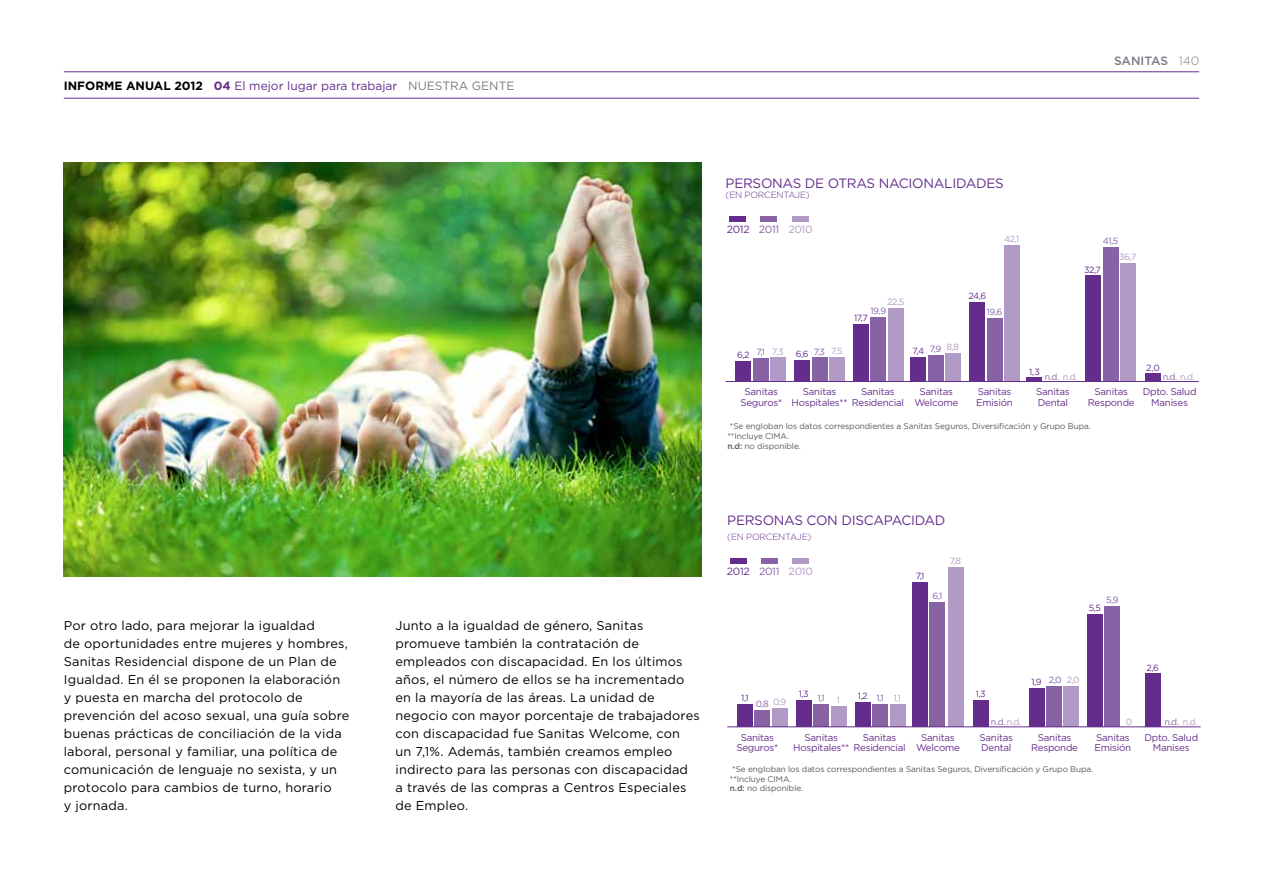
<style>
.page{position:relative;width:1263px;height:893px;background:#fff}
.page>*{position:absolute;margin:0;border:0;box-sizing:border-box;transform-origin:0 0}
.t1{font:13.5px "Gotham";color:#652d8b}
.t2{font:12.75px/18px "Gotham";letter-spacing:.015em;color:#000}
.t3{font:12px "Gotham";color:#652d8b}
.t4{font:700 12px "Gotham";color:#000}
.t5{font:500 12px "Gotham";letter-spacing:-.005em;color:#797c82}
.t6{font:10.5px "Gotham";letter-spacing:-.025em;color:#652d8b}
.t7{font:9.75px/10.5px "Gotham";letter-spacing:-.025em;color:#652d8b;text-align:center}
.t8{font:9px "Gotham";color:#8763a5}
.t9{font:9px "Gotham";color:#652d8b}
.t10{font:300 9px "Gotham";letter-spacing:-.02em;color:#652d8b}
.t11{font:9px "Gotham";color:#b19ac5}
.t12{font:8.25px/9.8px "Gotham";letter-spacing:-.01em;color:#58595b}
.s1{font-weight:700;color:#000}
.s2{font-weight:700}
.s3{color:#797c82}
.s4{font-weight:300}
.s5{color:#8763a5}
.s6{color:#b19ac5}
.s7{font-weight:500}
</style>
<div class="page">
<hr style="left:64px;top:72px;width:1135px;height:1px;background:#652d8b">
<hr style="left:64px;top:98px;width:1135px;height:1px;background:#652d8b">
<img style="left:64px;top:162px;width:638px;height:414px">
<div style="left:736px;top:361px;width:15px;height:20px;background:#652d8b"></div>
<div style="left:753px;top:358px;width:15px;height:23px;background:#8763a5"></div>
<div style="left:770px;top:358px;width:15px;height:23px;background:#b19ac5"></div>
<div style="left:795px;top:360px;width:15px;height:21px;background:#652d8b"></div>
<div style="left:812px;top:358px;width:15px;height:23px;background:#8763a5"></div>
<div style="left:829px;top:357px;width:15px;height:24px;background:#b19ac5"></div>
<div style="left:853px;top:324px;width:16px;height:57px;background:#652d8b"></div>
<div style="left:871px;top:317px;width:15px;height:64px;background:#8763a5"></div>
<div style="left:888px;top:308px;width:15px;height:73px;background:#b19ac5"></div>
<div style="left:928px;top:355px;width:15px;height:26px;background:#8763a5"></div>
<div style="left:945px;top:353px;width:15px;height:28px;background:#b19ac5"></div>
<div style="left:987px;top:318px;width:15px;height:63px;background:#8763a5"></div>
<div style="left:1004px;top:245px;width:15px;height:136px;background:#b19ac5"></div>
<div style="left:1103px;top:247px;width:15px;height:134px;background:#8763a5"></div>
<div style="left:1120px;top:263px;width:15px;height:118px;background:#b19ac5"></div>
<hr style="left:726px;top:381px;width:473px;height:1px;background:#652d8b">
<div style="left:911px;top:357px;width:15px;height:25px;background:#652d8b"></div>
<div style="left:970px;top:302px;width:15px;height:79px;background:#652d8b"></div>
<div style="left:1086px;top:276px;width:15px;height:105px;background:#652d8b"></div>
<hr style="left:1027px;top:377px;width:15px;height:4px;background:#652d8b">
<div style="left:737px;top:704px;width:16px;height:23px;background:#652d8b"></div>
<div style="left:755px;top:710px;width:15px;height:17px;background:#8763a5"></div>
<div style="left:772px;top:708px;width:15px;height:19px;background:#b19ac5"></div>
<div style="left:796px;top:700px;width:15px;height:27px;background:#652d8b"></div>
<div style="left:814px;top:704px;width:15px;height:23px;background:#8763a5"></div>
<div style="left:831px;top:706px;width:15px;height:21px;background:#b19ac5"></div>
<div style="left:855px;top:702px;width:15px;height:25px;background:#652d8b"></div>
<div style="left:872px;top:704px;width:16px;height:23px;background:#8763a5"></div>
<div style="left:890px;top:704px;width:15px;height:23px;background:#b19ac5"></div>
<div style="left:912px;top:582px;width:16px;height:145px;background:#652d8b"></div>
<div style="left:930px;top:602px;width:15px;height:125px;background:#8763a5"></div>
<div style="left:948px;top:567px;width:15px;height:160px;background:#b19ac5"></div>
<div style="left:1029px;top:688px;width:15px;height:39px;background:#652d8b"></div>
<div style="left:973px;top:700px;width:15px;height:27px;background:#652d8b"></div>
<div style="left:1046px;top:686px;width:15px;height:41px;background:#8763a5"></div>
<div style="left:1064px;top:686px;width:15px;height:41px;background:#b19ac5"></div>
<div style="left:1087px;top:614px;width:15px;height:113px;background:#652d8b"></div>
<div style="left:1145px;top:674px;width:15px;height:53px;background:#652d8b"></div>
<div style="left:1105px;top:606px;width:15px;height:121px;background:#8763a5"></div>
<hr style="left:727px;top:726px;width:473px;height:1px;background:#652d8b">
<div style="left:792px;top:216px;width:17px;height:6px;background:#b19ac5"></div>
<div style="left:761px;top:216px;width:16px;height:6px;background:#8763a5"></div>
<div style="left:730px;top:216px;width:16px;height:6px;background:#652d8b"></div>
<div style="left:793px;top:558px;width:16px;height:6px;background:#b19ac5"></div>
<div style="left:761px;top:558px;width:16px;height:6px;background:#8763a5"></div>
<div style="left:730px;top:558px;width:16px;height:6px;background:#652d8b"></div>
<div style="left:1145px;top:373px;width:15px;height:8px;background:#652d8b"></div>
<p class="t4" style="left:64px;top:78px;width:32px">INFORME</p>
<p class="t4" style="left:126px;top:78px;width:29px">ANUAL</p>
<p class="t3" style="left:174px;top:78px;width:342px"><span class="s1">2012</span> <span class="s2">04</span> El mejor lugar para trabajar <span class="s3">NUESTRA GENTE</span></p>
<p class="t5" style="left:1114px;top:53px;width:87px">SANITAS <span class="s4">140</span></p>
<p class="t2" style="left:64px;top:616px;width:287px">Por otro lado, para mejorar la igualdad<br>de oportunidades entre mujeres y hombres, Sanitas Residencial dispone de un Plan de Igualdad. En él se proponen la elaboración y puesta en marcha del protocolo de prevención del acoso sexual, una guía sobre buenas prácticas de conciliación de la vida laboral, personal y familiar, una política de comunicación de lenguaje no sexista, y un protocolo para cambios de turno, horario<br>y jornada.</p>
<p class="t2" style="left:395px;top:616px;width:306px">Junto a la igualdad de género, Sanitas promueve también la contratación de empleados con discapacidad. En los últimos años, el número de ellos se ha incrementado en la mayoría de las áreas. La unidad de negocio con mayor porcentaje de trabajadores con discapacidad fue Sanitas Welcome, con<br>un 7,1%. Además, también creamos empleo indirecto para las personas con discapacidad<br>a través de las compras a Centros Especiales de Empleo.</p>
<p class="t1" style="left:726px;top:174px;width:20px">Personas</p>
<p class="t1" style="left:805px;top:174px;width:33px">de otras</p>
<p class="t1" style="left:879px;top:174px;width:10px">nacionalidades</p>
<p class="t10" style="left:726px;top:189px;width:86px">(EN PORCENTAJE)</p>
<p class="t6" style="left:727px;top:223px;width:87px">2012 <span class="s5">2011</span> <span class="s6">2010</span></p>
<p class="t9" style="left:737px;top:349px;width:48px">6,2 <sup>7,1</sup> <sup>7,3</sup></p>
<p class="t9" style="left:796px;top:348px;width:48px">6,6 <sup>7,3</sup> <sup>7,5</sup></p>
<p class="t11" style="left:887px;top:296px;width:19px">22,5</p>
<p class="t8" style="left:870px;top:305px;width:17px">19,9</p>
<p class="t9" style="left:854px;top:312px;width:15px">17,7</p>
<p class="t8" style="left:930px;top:343px;width:31px">7,9 <sup>8,8</sup></p>
<p class="t9" style="left:912px;top:345px;width:13px">7,4</p>
<p class="t11" style="left:1004px;top:233px;width:17px">42,1</p>
<p class="t8" style="left:1103px;top:235px;width:17px">41,5</p>
<p class="t9" style="left:968px;top:290px;width:19px">24,6</p>
<p class="t8" style="left:987px;top:306px;width:17px">19,6</p>
<p class="t9" style="left:1084px;top:264px;width:18px">32,7</p>
<p class="t11" style="left:1119px;top:251px;width:19px">36,7</p>
<p class="t9" style="left:1146px;top:362px;width:15px">2,0</p>
<p class="t9" style="left:1029px;top:366px;width:12px">1,3</p>
<p class="t8" style="left:1045px;top:371px;width:34px">n.d. <span class="s6">n.d.</span></p>
<p class="t8" style="left:1163px;top:371px;width:33px">n.d. <span class="s6">n.d.</span></p>
<p class="t7" style="left:861px;top:386px;width:35px">Sanitas</p>
<p class="t7" style="left:914px;top:386px;width:45px">Sanitas<br>Welcome</p>
<p class="t7" style="left:976px;top:386px;width:38px;text-align:left">Sanitas<br>Emisión</p>
<p class="t7" style="left:1036px;top:386px;width:35px;text-align:left">Sanitas<br>Dental</p>
<p class="t7" style="left:1088px;top:386px;width:48px">Sanitas<br>Responde</p>
<p class="t7" style="left:1143px;top:386px;width:55px">Dpto. Salud<br>Manises</p>
<p class="t7" style="left:740px;top:386px;width:43px">Sanitas<br>Seguros*</p>
<p class="t7" style="left:791px;top:386px;width:114px;text-align:left;text-indent:11px">Sanitas<br>Hospitales** Residencial</p>
<p class="t12" style="left:727px;top:421px;width:365px">*Se engloban los datos correspondientes a Sanitas Seguros, Diversificación y Grupo Bupa. **Incluye CIMA.<br><span class="s7">n.d:</span> no disponible.</p>
<p class="t1" style="left:727px;top:512px;width:20px">Personas</p>
<p class="t1" style="left:807px;top:512px;width:11px">con</p>
<p class="t1" style="left:841px;top:512px;width:10px">discapacidad</p>
<p class="t10" style="left:727px;top:531px;width:86px">(EN PORCENTAJE)</p>
<p class="t6" style="left:727px;top:565px;width:87px">2012 <span class="s5">2011</span> <span class="s6">2010</span></p>
<p class="t9" style="left:916px;top:570px;width:10px">7,1</p>
<p class="t11" style="left:950px;top:555px;width:13px">7,8</p>
<p class="t8" style="left:932px;top:590px;width:11px">6,1</p>
<p class="t8" style="left:1106px;top:594px;width:14px">5,9</p>
<p class="t9" style="left:1089px;top:602px;width:14px">5,5</p>
<p class="t9" style="left:741px;top:692px;width:9px">1,1</p>
<p class="t8" style="left:756px;top:698px;width:32px">0,8 <sup>0,9</sup></p>
<p class="t9" style="left:799px;top:688px;width:12px">1,3</p>
<p class="t8" style="left:817px;top:692px;width:9px">1,1</p>
<p class="t11" style="left:837px;top:694px;width:5px">1</p>
<p class="t9" style="left:858px;top:690px;width:45px">1,2 <span class="s5">1,1</span> <span class="s6">1,1</span></p>
<p class="t9" style="left:976px;top:688px;width:12px">1,3</p>
<p class="t8" style="left:1049px;top:674px;width:32px">2,0 <span class="s6">2,0</span></p>
<p class="t9" style="left:1031px;top:676px;width:12px">1,9</p>
<p class="t9" style="left:1146px;top:662px;width:14px">2,6</p>
<p class="t8" style="left:991px;top:716px;width:32px">n.d. <span class="s6">n.d.</span></p>
<p class="t11" style="left:1126px;top:716px;width:8px">0</p>
<p class="t8" style="left:1164px;top:716px;width:34px">n.d. <span class="s6">n.d.</span></p>
<p class="t7" style="left:736px;top:732px;width:43px">Sanitas<br>Seguros*</p>
<p class="t7" style="left:863px;top:732px;width:35px">Sanitas</p>
<p class="t7" style="left:916px;top:732px;width:45px">Sanitas<br>Welcome</p>
<p class="t7" style="left:979px;top:732px;width:35px;text-align:left">Sanitas<br>Dental</p>
<p class="t7" style="left:1031px;top:732px;width:48px">Sanitas<br>Responde</p>
<p class="t7" style="left:1095px;top:732px;width:38px;text-align:left">Sanitas<br>Emisión</p>
<p class="t7" style="left:1144px;top:732px;width:55px">Dpto. Salud<br>Manises</p>
<p class="t7" style="left:793px;top:732px;width:114px;text-align:left;text-indent:11px">Sanitas<br>Hospitales** Residencial</p>
<p class="t12" style="left:730px;top:764px;width:365px">*Se engloban los datos correspondientes a Sanitas Seguros, Diversificación y Grupo Bupa. **Incluye CIMA.<br><span class="s7">n.d:</span> no disponible.</p>
</div>
